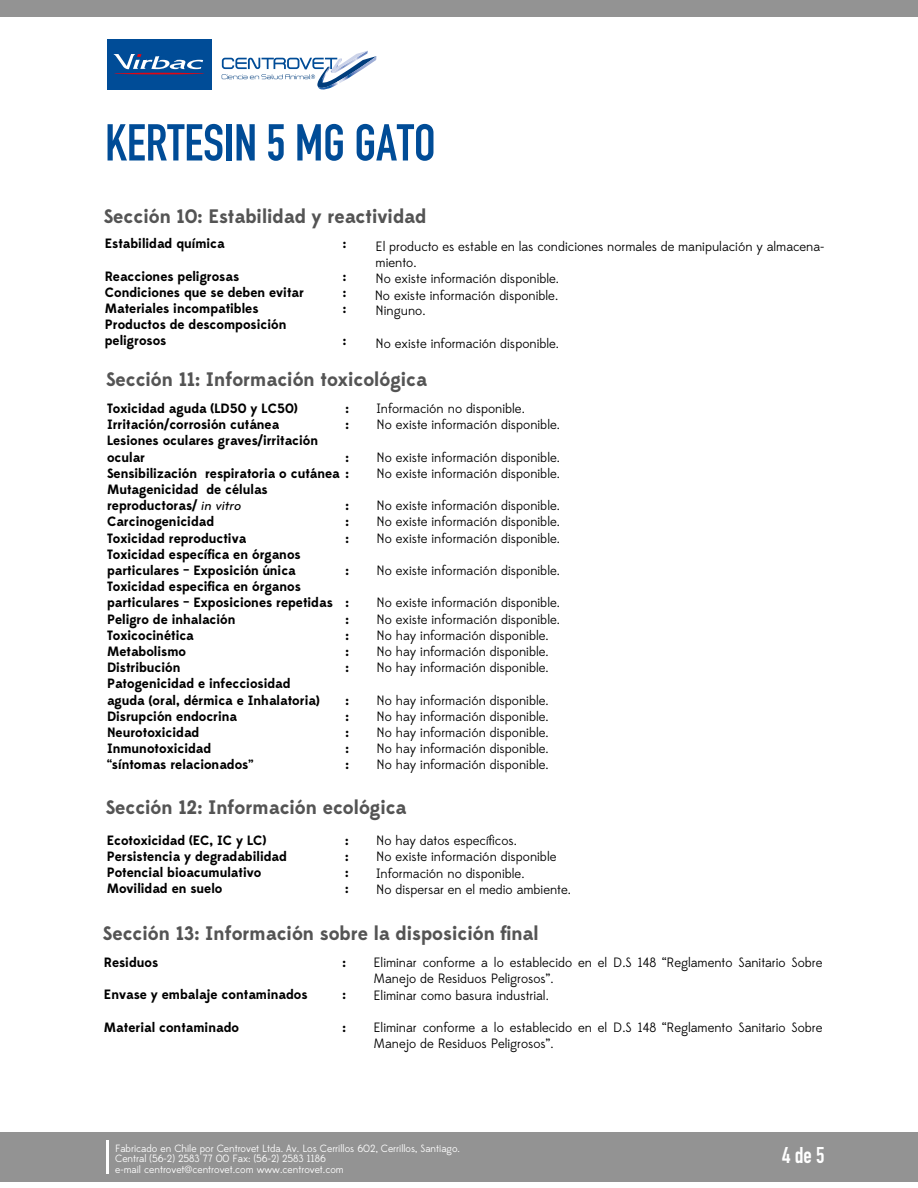
<style>
.page{position:relative;width:918px;height:1188px;background:#fff}
.page>*{position:absolute;margin:0;border:0;box-sizing:border-box;transform-origin:0 0}
.t1{font:700 51px "DIN Condensed";color:#004c97}
.t2{font:700 22.5px "DIN Condensed";color:#fff}
.t3{font:700 19.5px "Edmondsans";color:#545454}
.t4{font:13.5px/16.2px "Edmondsans";color:#000}
.t5{font:700 13.5px/16.2px "Edmondsans";color:#000}
.t6{font:10.5px/10.5px "Edmondsans";color:#fff}
.s1{font-family:"Bryant Pro";font-weight:500;font-style:italic}
</style>
<div class="page">
<div style="left:107px;top:40px;width:104px;height:50px;background:#004c97"></div>
<hr style="left:114px;top:73px;width:91px;height:1px;background:#e20613;border-radius:50%">
<svg style="left:114px;top:54px;width:89px;height:15px"></svg>
<svg style="left:222px;top:51px;width:154px;height:39px"></svg>
<div style="left:0;top:0;width:918px;height:16px;background:#939393"></div>
<div style="left:0;top:1133px;width:918px;height:49px;background:#939393"></div>
<hr style="left:107px;top:1140px;width:2px;height:34px;background:#fff">
<h1 class="t1" style="left:105px;top:108px;width:332px">KERTESIN 5 MG GATO</h1>
<h3 class="t3" style="left:104px;top:204px;width:324px">Sección 10: Estabilidad y reactividad</h3>
<p class="t5" style="left:105px;top:236px;width:121px">Estabilidad química</p>
<p class="t5" style="left:343px;top:236px;width:5px">:</p>
<p class="t5" style="left:105px;top:268px;width:136px">Reacciones peligrosas</p>
<p class="t5" style="left:343px;top:268px;width:5px">:</p>
<p class="t5" style="left:105px;top:284px;width:201px">Condiciones que se deben evitar</p>
<p class="t5" style="left:343px;top:284px;width:5px">:</p>
<p class="t5" style="left:105px;top:301px;width:155px">Materiales incompatibles</p>
<p class="t5" style="left:343px;top:301px;width:5px">:</p>
<p class="t5" style="left:105px;top:317px;width:183px">Productos de descomposición peligrosos</p>
<p class="t4" style="left:376px;top:238px;width:450px">El producto es estable en las condiciones normales de manipulación y almacena&shy;miento.<br>No existe información disponible.</p>
<p class="t4" style="left:376px;top:303px;width:51px">Ninguno.</p>
<p class="t4" style="left:376px;top:336px;width:185px">No existe información disponible.</p>
<p class="t4" style="left:375px;top:287px;width:185px">No existe información disponible.</p>
<p class="t5" style="left:343px;top:333px;width:5px">:</p>
<h3 class="t3" style="left:106px;top:368px;width:322px">Sección 11: Información toxicológica</h3>
<p class="t4" style="left:376px;top:401px;width:185px">Información no disponible.<br>No existe información disponible.</p>
<p class="t4" style="left:376px;top:449px;width:185px">No existe información disponible.<br>No existe información disponible.</p>
<p class="t4" style="left:376px;top:498px;width:185px;text-align:justify">No existe información disponible.<br>No existe información disponible.<br>No existe información disponible.</p>
<p class="t4" style="left:376px;top:563px;width:185px">No existe información disponible.</p>
<p class="t4" style="left:376px;top:595px;width:185px">No existe información disponible.<br>No existe información disponible.<br>No hay información disponible.<br>No hay información disponible.<br>No hay información disponible.</p>
<p class="t4" style="left:376px;top:692px;width:174px;text-align:justify">No hay información disponible.<br>No hay información disponible.<br>No hay información disponible.<br>No hay información disponible.<br>No hay información disponible.</p>
<p class="t5" style="left:107px;top:401px;width:192px">Toxicidad aguda (LD50 y LC50)</p>
<p class="t5" style="left:346px;top:401px;width:5px">:</p>
<p class="t5" style="left:107px;top:417px;width:174px">Irritación/corrosión cutánea</p>
<p class="t5" style="left:346px;top:417px;width:5px">:</p>
<p class="t5" style="left:107px;top:433px;width:213px">Lesiones oculares graves/irritación ocular</p>
<p class="t5" style="left:107px;top:449px;width:244px;text-indent:239px">:<br>Sensibilización respiratoria o cutánea :<br>Mutagenicidad de células reproductoras/ <span class="s1">in vitro</span></p>
<p class="t5" style="left:346px;top:498px;width:5px">:</p>
<p class="t5" style="left:107px;top:514px;width:109px">Carcinogenicidad</p>
<p class="t5" style="left:346px;top:514px;width:5px">:</p>
<p class="t5" style="left:107px;top:530px;width:141px">Toxicidad reproductiva</p>
<p class="t5" style="left:346px;top:530px;width:5px">:</p>
<p class="t5" style="left:107px;top:546px;width:195px">Toxicidad específica en órganos particulares – Exposición única</p>
<p class="t5" style="left:346px;top:563px;width:5px">:</p>
<p class="t5" style="left:107px;top:579px;width:244px">Toxicidad especifica en órganos particulares – Exposiciones repetidas :<br>Peligro de inhalación</p>
<p class="t5" style="left:346px;top:611px;width:5px">:</p>
<p class="t5" style="left:107px;top:627px;width:88px">Toxicocinética</p>
<p class="t5" style="left:346px;top:627px;width:5px">:</p>
<p class="t5" style="left:107px;top:644px;width:81px">Metabolismo</p>
<p class="t5" style="left:346px;top:644px;width:5px">:</p>
<p class="t5" style="left:107px;top:660px;width:75px">Distribución</p>
<p class="t5" style="left:346px;top:660px;width:5px">:</p>
<p class="t5" style="left:107px;top:676px;width:214px">Patogenicidad e infecciosidad aguda (oral, dérmica e Inhalatoria)</p>
<p class="t5" style="left:346px;top:692px;width:5px">:</p>
<p class="t5" style="left:107px;top:708px;width:132px">Disrupción endocrina</p>
<p class="t5" style="left:346px;top:708px;width:5px">:</p>
<p class="t5" style="left:107px;top:725px;width:94px">Neurotoxicidad</p>
<p class="t5" style="left:346px;top:725px;width:5px">:</p>
<p class="t5" style="left:107px;top:741px;width:106px">Inmunotoxicidad</p>
<p class="t5" style="left:346px;top:741px;width:5px">:</p>
<p class="t5" style="left:107px;top:757px;width:148px">“síntomas relacionados”</p>
<p class="t5" style="left:346px;top:757px;width:5px">:</p>
<h3 class="t3" style="left:106px;top:795px;width:302px">Sección 12: Información ecológica</h3>
<p class="t5" style="left:107px;top:832px;width:161px">Ecotoxicidad (EC, IC y LC)</p>
<p class="t5" style="left:345px;top:832px;width:5px">:</p>
<p class="t5" style="left:107px;top:848px;width:182px">Persistencia y degradabilidad</p>
<p class="t5" style="left:345px;top:848px;width:5px">:</p>
<p class="t5" style="left:107px;top:865px;width:156px">Potencial bioacumulativo</p>
<p class="t5" style="left:345px;top:865px;width:5px">:</p>
<p class="t5" style="left:107px;top:881px;width:117px">Movilidad en suelo</p>
<p class="t5" style="left:345px;top:881px;width:5px">:</p>
<p class="t4" style="left:376px;top:833px;width:196px">No hay datos específicos.<br>No existe información disponible<br>Información no disponible.<br>No dispersar en el medio ambiente.</p>
<h3 class="t3" style="left:103px;top:921px;width:437px">Sección 13: Información sobre la disposición final</h3>
<p class="t5" style="left:104px;top:954px;width:56px">Residuos</p>
<p class="t5" style="left:343px;top:954px;width:5px">:</p>
<p class="t5" style="left:104px;top:987px;width:205px">Envase y embalaje contaminados</p>
<p class="t5" style="left:343px;top:987px;width:5px">:</p>
<p class="t5" style="left:104px;top:1019px;width:137px">Material contaminado</p>
<p class="t5" style="left:343px;top:1019px;width:5px">:</p>
<p class="t4" style="left:373px;top:955px;width:450px">Eliminar conforme a lo establecido en el D.S 148 “Reglamento Sanitario Sobre<br>Manejo de Residuos Peligrosos”.<br>Eliminar como basura industrial.</p>
<p class="t4" style="left:373px;top:1020px;width:450px">Eliminar conforme a lo establecido en el D.S 148 “Reglamento Sanitario Sobre<br>Manejo de Residuos Peligrosos”.</p>
<p class="t6" style="left:115px;top:1143px;width:346px">Fabricado en Chile por Centrovet Ltda. Av. Los Cerrillos 602, Cerrillos, Santiago.<br>Central (56-2) 2583 77 00 Fax: (56-2) 2583 1186<br>e-mail centrovet@centrovet.com www.centrovet.com</p>
<h2 class="t2" style="left:782px;top:1140px;width:44px">4 de 5</h2>
</div>
